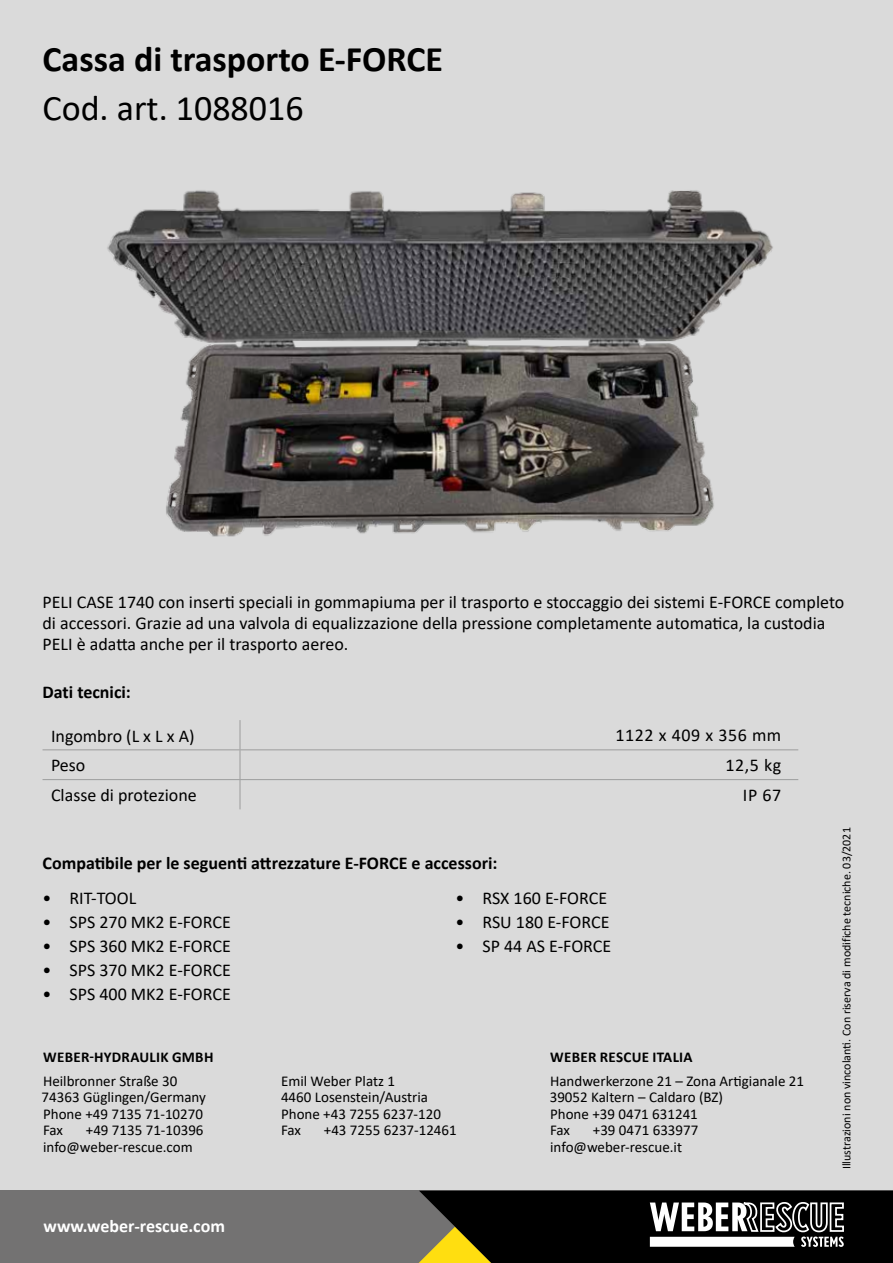
<style>
.page{position:relative;width:893px;height:1263px;background:#fff}
.page>*{position:absolute;margin:0;border:0;box-sizing:border-box;transform-origin:0 0}
.t1{font:700 36px "Calibri";color:#000}
.t2{font:36px "Calibri";color:#000}
.t3{font:18px/21px "Calibri";color:#000}
.t4{font:700 18px "Calibri";color:#000}
.t5{font:18px/29.7px "Calibri";letter-spacing:.03em;color:#000;text-align:right}
.t6{font:700 18px "Calibri";color:#fff}
.t7{font:15px/16.5px "Calibri";color:#000}
.t8{font:700 15px "Calibri";letter-spacing:.02em;color:#000}
.t9{font:12px "Calibri";color:#000}
</style>
<div class="page">
<div style="left:0;top:0;width:893px;height:1191px;background:#dadada"></div>
<div style="left:0;top:1191px;width:893px;height:72px;background:#737272"></div>
<svg style="left:419px;top:1191px;width:474px;height:72px;background:#2e2d25"></svg>
<img style="left:107px;top:190px;width:666px;height:347px">
<hr style="left:43px;top:749px;width:197px;height:1px;background:#9c9d9d">
<hr style="left:240px;top:749px;width:558px;height:1px;background:#9c9d9d">
<hr style="left:43px;top:779px;width:197px;height:1px;background:#9c9d9d">
<hr style="left:240px;top:779px;width:558px;height:1px;background:#9c9d9d">
<svg style="left:240px;top:720px;width:1px;height:89px"></svg>
<h1 class="t1" style="left:43px;top:33px;width:402px">Cassa di trasporto E-FORCE</h1>
<h1 class="t2" style="left:43px;top:83px;width:263px">Cod. art. 1088016</h1>
<p class="t3" style="left:43px;top:591px;width:803px">PELI CASE 1740 con inserti speciali in gommapiuma per il trasporto e stoccaggio dei sistemi E-FORCE completo di accessori. Grazie ad una valvola di equalizzazione della pressione completamente automatica, la custodia<br>PELI è adatta anche per il trasporto aereo.</p>
<p class="t4" style="left:43px;top:679px;width:90px">Dati tecnici:</p>
<p class="t3" style="left:51px;top:720px;width:147px;line-height:29.8px">Ingombro (L x L x A)<br>Peso<br>Classe di protezione</p>
<p class="t4" style="left:43px;top:850px;width:456px">Compatibile per le seguenti attrezzature E-FORCE e accessori:</p>
<p class="t5" style="left:616px;top:720px;width:167px">1122 x 409 x 356 mm<br>12,5 kg<br>IP 67</p>
<p class="t3" style="left:43px;top:887px;width:95px">• RIT-TOOL</p>
<p class="t3" style="left:43px;top:911px;width:190px">• SPS 270 MK2 E-FORCE</p>
<p class="t3" style="left:43px;top:935px;width:190px">• SPS 360 MK2 E-FORCE</p>
<p class="t3" style="left:43px;top:959px;width:190px">• SPS 370 MK2 E-FORCE</p>
<p class="t3" style="left:43px;top:983px;width:190px">• SPS 400 MK2 E-FORCE</p>
<p class="t3" style="left:455px;top:887px;width:153px">• RSX 160 E-FORCE</p>
<p class="t3" style="left:455px;top:911px;width:155px">• RSU 180 E-FORCE</p>
<p class="t3" style="left:455px;top:935px;width:157px">• SP 44 AS E-FORCE</p>
<p class="t8" style="left:43px;top:1046px;width:172px">WEBER-HYDRAULIK GMBH</p>
<p class="t7" style="left:43px;top:1072px;width:136px">Heilbronner Straße 30</p>
<p class="t7" style="left:281px;top:1072px;width:115px">Emil Weber Platz 1</p>
<p class="t7" style="left:42px;top:1089px;width:166px">74363 Güglingen/Germany</p>
<p class="t7" style="left:281px;top:1089px;width:148px">4460 Losenstein/Austria</p>
<p class="t7" style="left:43px;top:1105px;width:161px">Phone +49 7135 71-10270</p>
<p class="t7" style="left:281px;top:1105px;width:161px">Phone +43 7255 6237-120</p>
<p class="t7" style="left:43px;top:1122px;width:22px">Fax</p>
<p class="t7" style="left:86px;top:1122px;width:119px">+49 7135 71-10396</p>
<p class="t7" style="left:281px;top:1122px;width:22px">Fax</p>
<p class="t7" style="left:324px;top:1122px;width:134px">+43 7255 6237-12461</p>
<p class="t7" style="left:43px;top:1138px;width:151px">info@weber-rescue.com</p>
<p class="t6" style="left:44px;top:1213px;width:183px">www.weber-rescue.com</p>
<p class="t8" style="left:550px;top:1046px;width:144px">WEBER RESCUE ITALIA</p>
<p class="t7" style="left:550px;top:1072px;width:256px">Handwerkerzone 21 – Zona Artigianale 21<br>39052 Kaltern – Caldaro (BZ)<br>Phone +39 0471 631241<br>Fax</p>
<p class="t7" style="left:550px;top:1122px;width:150px;text-indent:43px">+39 0471 633977 info@weber-rescue.it</p>
<p class="t9" style="left:838px;top:1169px;width:344px;rotate:-90deg">Illustrazioni non vincolanti. Con riserva di modifiche tecniche. 03/2021</p>
</div>
